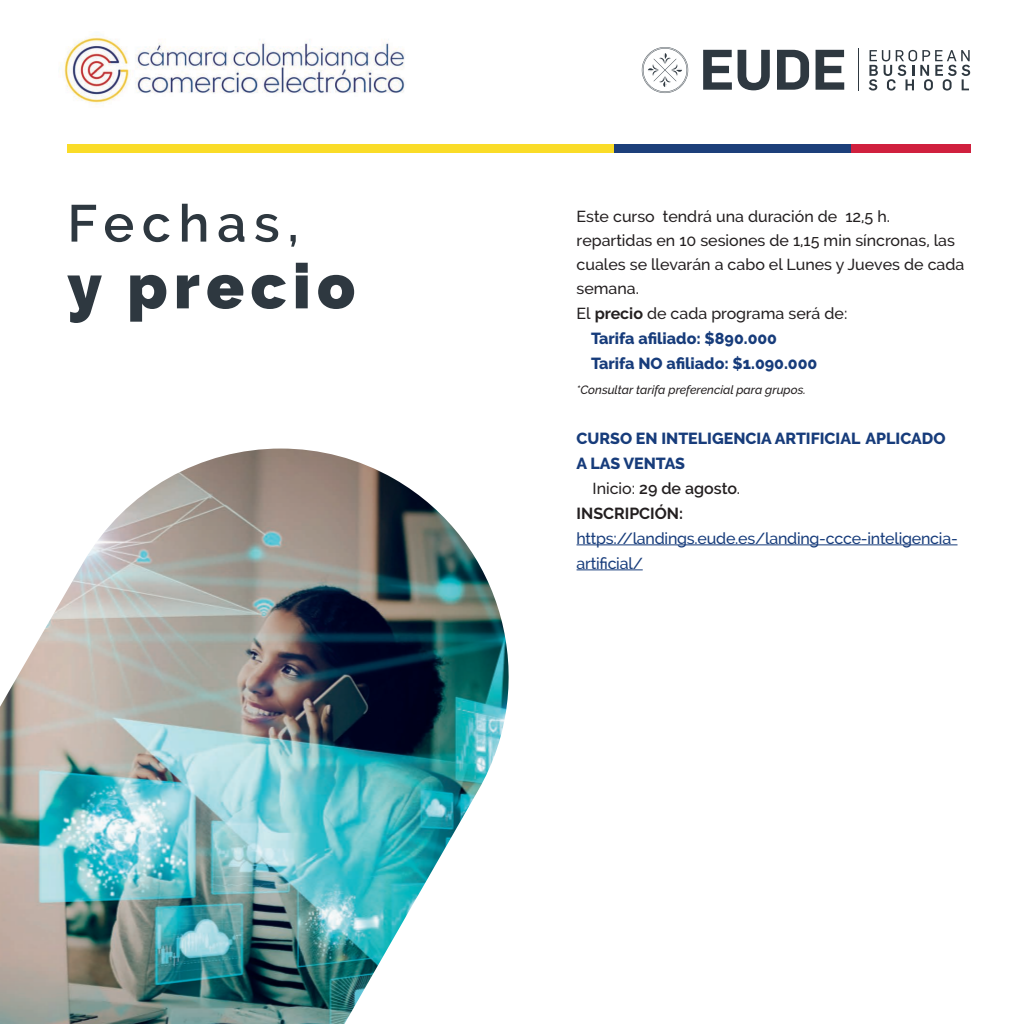
<style>
.page{position:relative;width:1024px;height:1024px;background:#fff}
.page>*{position:absolute;margin:0;border:0;box-sizing:border-box;transform-origin:0 0}
.t1{font:900 62.5px "Raleway";letter-spacing:.1em;color:#2e3840}
.t2{font:600 51.9px "Raleway";letter-spacing:.145em;color:#2e3840}
.t3{font:500 16px "Raleway";color:#231f20}
.t4{font:800 16px "Raleway";color:#173c7b}
.t5{font:500 16px/25px "Raleway";letter-spacing:-.015em;color:#173c7b}
.t6{font:600 16px "Raleway";color:#231f20}
.t7{font:700 16px "Raleway";color:#231f20}
.t8{font:italic 500 12px "Raleway";color:#231f20}
.s1{font-weight:700}
.s2{font-weight:500}
</style>
<div class="page">
<svg style="left:703px;top:50px;width:29px;height:40px"></svg>
<svg style="left:738px;top:50px;width:32px;height:40px"></svg>
<svg style="left:777px;top:50px;width:32px;height:40px"></svg>
<svg style="left:816px;top:50px;width:28px;height:40px"></svg>
<hr style="left:858px;top:49px;width:1px;height:42px;background:#2e3840">
<svg style="left:642px;top:47px;width:46px;height:46px"></svg>
<svg style="left:869px;top:50px;width:101px;height:41px"></svg>
<div style="left:67px;top:144px;width:904px;height:8px;background:#fadc28"></div>
<div style="left:615px;top:144px;width:356px;height:8px;background:#1d3f7a"></div>
<div style="left:851px;top:144px;width:120px;height:8px;background:#d0203e"></div>
<hr style="left:577px;top:544px;width:381px;height:1px;background:#173c7b">
<hr style="left:577px;top:569px;width:66px;height:1px;background:#173c7b">
<img style="left:0;top:449px;width:509px;height:575px">
<img style="left:64px;top:35px;width:341px;height:70px">
<h2 class="t2" style="left:67px;top:194px;width:233px">Fechas,</h2>
<h1 class="t1" style="left:67px;top:250px;width:289px">y precio</h1>
<p class="t3" style="left:577px;top:207px;width:315px">Este curso tendrá una duración de 12,5 h.</p>
<p class="t3" style="left:577px;top:231px;width:380px">repartidas en 10 sesiones de 1,15 min síncronas, las</p>
<p class="t3" style="left:577px;top:255px;width:389px">cuales se llevarán a cabo el Lunes y Jueves de cada</p>
<p class="t3" style="left:577px;top:279px;width:64px">semana.</p>
<p class="t3" style="left:577px;top:304px;width:272px">El <span class="s1">precio</span> de cada programa será de:</p>
<p class="t4" style="left:591px;top:329px;width:188px">Tarifa afiliado: $890.000</p>
<p class="t4" style="left:591px;top:354px;width:228px">Tarifa NO afiliado: $1.090.000</p>
<p class="t8" style="left:577px;top:383px;width:231px">*Consultar tarifa preferencial para grupos.</p>
<p class="t4" style="left:577px;top:429px;width:371px">CURSO EN INTELIGENCIA ARTIFICIAL APLICADO</p>
<p class="t4" style="left:577px;top:454px;width:110px">A LAS VENTAS</p>
<p class="t6" style="left:593px;top:479px;width:149px"><span class="s2">Inicio:</span> 29 de agosto<span class="s2">.</span></p>
<p class="t7" style="left:577px;top:504px;width:108px">INSCRIPCIÓN:</p>
<p class="t5" style="left:577px;top:526px;width:383px">https://landings.eude.es/landing-ccce-inteligencia&shy;artificial/</p>
</div>
